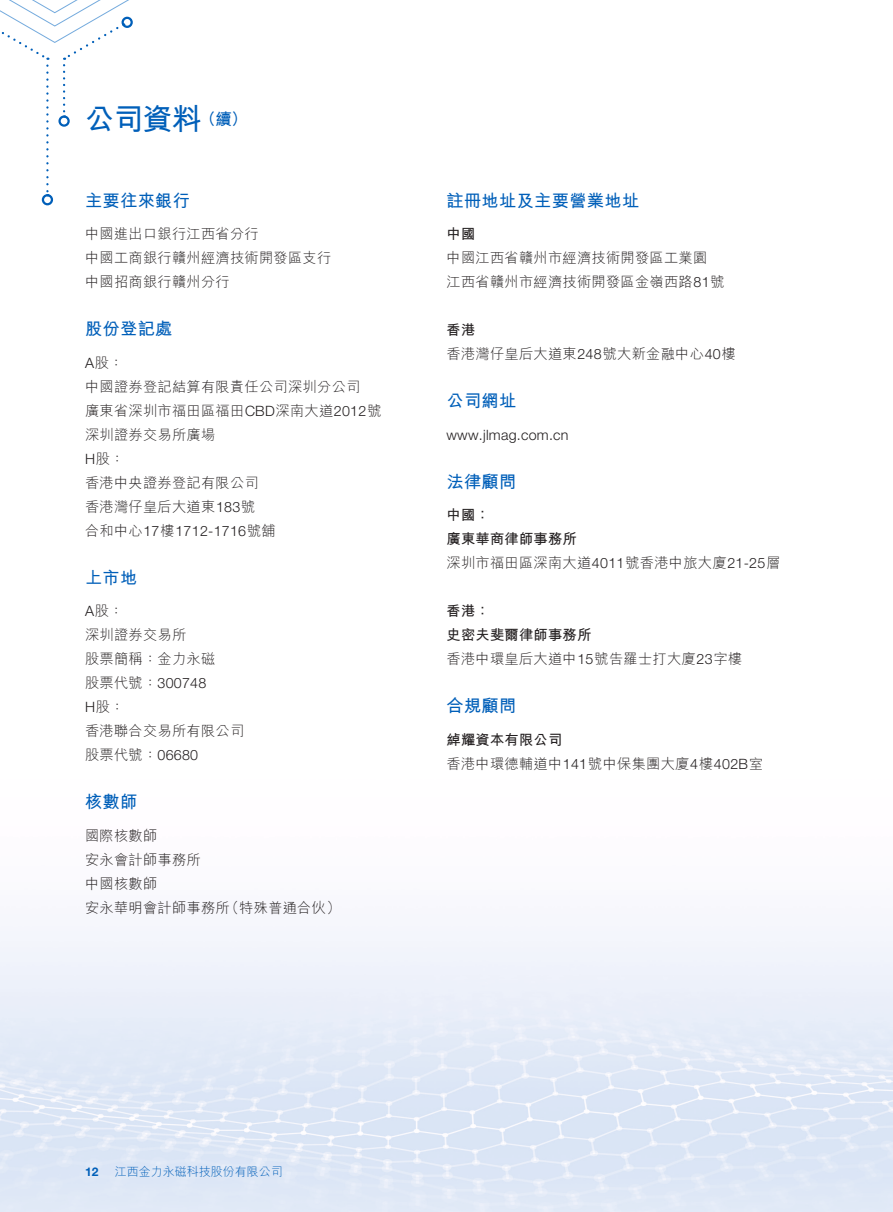
<style>
.page{position:relative;width:893px;height:1212px;background:#fff}
.page>*{position:absolute;margin:0;border:0;box-sizing:border-box;transform-origin:0 0}
.t1{font:700 30px "M Hei HK";color:#005fb9}
.t2{font:700 17.25px "M Hei HK";letter-spacing:.02em;color:#005fb9}
.t3{font:300 14.25px/24px "M Hei HK";letter-spacing:.02em;color:#231f20}
.t4{font:300 14.25px "Helvetica Neue LT Std";letter-spacing:.02em;color:#231f20}
.t5{font:700 14.25px "M Hei HK";color:#231f20}
.t6{font:300 12px "M Hei HK";color:#005fb9}
.t7{font:700 12px "Helvetica Neue LT Std";color:#005fb9}
.s1{font-family:"Helvetica Neue LT Std"}
.s2{font-family:"M Hei HK"}
.s3{font-weight:700}
</style>
<div class="page">
<img style="left:0;top:18px;width:893px;height:1194px">
<div style="left:122px;top:17px;width:11px;height:11px;border:2px solid #005fb9;border-radius:50%"></div>
<div style="left:42px;top:194px;width:11px;height:11px;border:2px solid #005fb9;border-radius:50%"></div>
<svg style="left:0;top:0;width:131px;height:196px"></svg>
<h1 class="t1" style="left:85px;top:97px;width:165px">公司資料<sup>（續）</sup></h1>
<p class="t2" style="left:85px;top:188px;width:107px">主要往來銀行</p>
<p class="t3" style="left:85px;top:222px;width:248px">中國進出口銀行江西省分行<br>中國工商銀行贛州經濟技術開發區支行中國招商銀行贛州分行</p>
<p class="t2" style="left:85px;top:316px;width:89px">股份登記處</p>
<p class="t3" style="left:85px;top:350px;width:298px"><span class="s1">A</span>股：<br>中國證券登記結算有限責任公司深圳分公司<br>廣東省深圳市福田區福田<span class="s1">CBD</span>深南大道<span class="s1">2012</span>號深圳證券交易所廣場<br><span class="s1">H</span>股：<br>香港中央證券登記有限公司<br>香港灣仔皇后大道東<span class="s1">183</span>號</p>
<p class="t4" style="left:85px;top:522px;width:192px"><span class="s2">合和中心</span>17<span class="s2">樓</span>1712-1716<span class="s2">號舖</span></p>
<p class="t2" style="left:85px;top:565px;width:54px">上市地</p>
<p class="t3" style="left:85px;top:599px;width:132px"><span class="s1">A</span>股：<br>深圳證券交易所<br>股票簡稱：金力永磁</p>
<p class="t4" style="left:85px;top:674px;width:123px"><span class="s2">股票代號：</span>300748</p>
<p class="t3" style="left:85px;top:695px;width:161px"><span class="s1">H</span>股：<br>香港聯合交易所有限公司股票代號：<span class="s1">06680</span></p>
<p class="t2" style="left:85px;top:789px;width:54px">核數師</p>
<p class="t3" style="left:85px;top:823px;width:257px">國際核數師<br>安永會計師事務所<br>中國核數師<br>安永華明會計師事務所（特殊普通合伙）</p>
<p class="t2" style="left:446px;top:188px;width:194px">註冊地址及主要營業地址</p>
<p class="t5" style="left:446px;top:224px;width:30px">中國</p>
<p class="t3" style="left:446px;top:246px;width:280px">中國江西省贛州市經濟技術開發區工業園江西省贛州市經濟技術開發區金嶺西路<span class="s1">81</span>號</p>
<p class="t3" style="left:446px;top:318px;width:291px"><span class="s3">香港<br></span>香港灣仔皇后大道東<span class="s1">248</span>號大新金融中心<span class="s1">40</span>樓</p>
<p class="t2" style="left:446px;top:388px;width:71px">公司網址</p>
<p class="t4" style="left:446px;top:426px;width:124px">www.jlmag.com.cn</p>
<p class="t2" style="left:446px;top:469px;width:71px">法律顧問</p>
<p class="t3" style="left:446px;top:503px;width:336px"><span class="s3">中國：<br>廣東華商律師事務所<br></span>深圳市福田區深南大道<span class="s1">4011</span>號香港中旅大廈<span class="s1">21-25</span>層</p>
<p class="t3" style="left:446px;top:599px;width:297px"><span class="s3">香港：<br>史密夫斐爾律師事務所<br></span>香港中環皇后大道中<span class="s1">15</span>號告羅士打大廈<span class="s1">23</span>字樓</p>
<p class="t2" style="left:446px;top:693px;width:71px">合規顧問</p>
<p class="t3" style="left:446px;top:727px;width:318px"><span class="s3">綽耀資本有限公司<br></span>香港中環德輔道中<span class="s1">141</span>號中保集團大廈<span class="s1">4</span>樓<span class="s1">402B</span>室</p>
<p class="t7" style="left:85px;top:1164px;width:15px">12</p>
<p class="t6" style="left:115px;top:1165px;width:169px">江西金力永磁科技股份有限公司</p>
</div>
